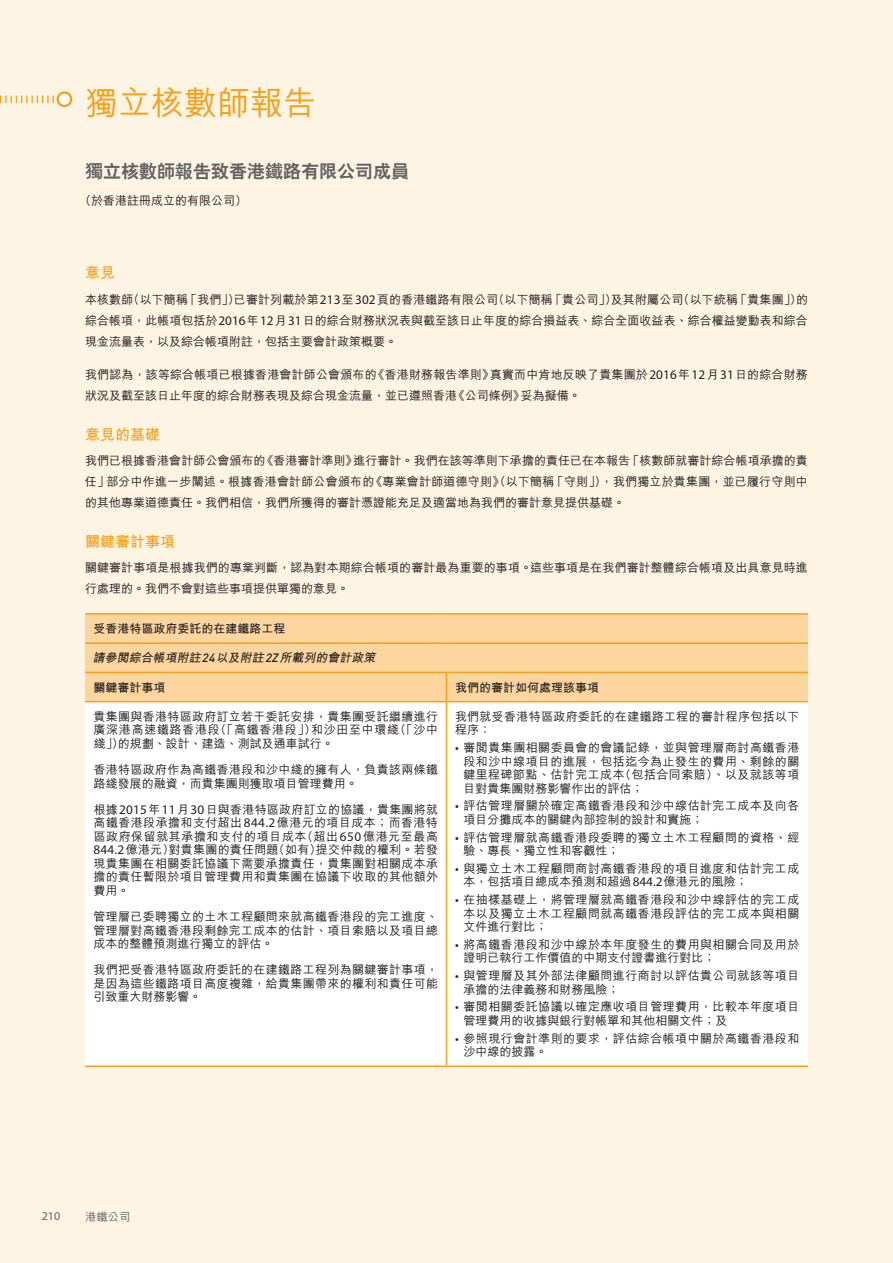
<style>
.page{position:relative;width:893px;height:1263px;background:#fef4e4}
.page>*{position:absolute;margin:0;border:0;box-sizing:border-box;transform-origin:0 0}
.t1{font:500 33px "M Hei HK";color:#f6a01b}
.t2{font:800 18px "C Hei 2 HK";color:#636366}
.t3{font:700 15px "M Hei HK";color:#f6a01b}
.t4{font:500 12px/13.5px "M Hei HK";letter-spacing:.025em;color:#231f20}
.t5{font:500 12px/21px "M Hei HK";letter-spacing:.005em;color:#231f20}
.t6{font:700 12px "M Hei HK";color:#231f20}
.t7{font:italic 700 12px "M Hei HK";color:#231f20}
.t8{font:500 12px "M Hei HK";color:#231f20}
.t9{font:12px "Myriad Pro";color:#636366}
.t10{font:500 11.25px "M Hei HK";color:#636366}
.s1{font-family:"Myriad Pro";font-weight:400;font-size:13.2px}
.s2{font-family:"DIN";font-weight:500}
</style>
<div class="page">
<svg style="left:58px;top:93px;width:13px;height:13px"></svg>
<div style="left:57px;top:91px;width:15px;height:16px;border:2px solid #f6a01b;border-radius:50%"></div>
<svg style="left:0;top:95px;width:68px;height:8px"></svg>
<div style="left:85px;top:615px;width:723px;height:86px;background:#fdd59f"></div>
<div style="left:85px;top:702px;width:723px;height:363px;background:#fff"></div>
<hr style="left:85px;top:1065px;width:361px;height:2px;background:#f6a01b">
<hr style="left:446px;top:1065px;width:362px;height:2px;background:#f6a01b">
<hr style="left:85px;top:613px;width:361px;height:2px;background:#f6a01b">
<hr style="left:446px;top:613px;width:362px;height:2px;background:#f6a01b">
<hr style="left:85px;top:642px;width:361px;height:2px;background:#f6a01b">
<hr style="left:446px;top:642px;width:362px;height:2px;background:#f6a01b">
<hr style="left:85px;top:672px;width:361px;height:1px;background:#f6a01b">
<hr style="left:446px;top:672px;width:362px;height:1px;background:#f6a01b">
<hr style="left:85px;top:701px;width:361px;height:1px;background:#f6a01b">
<hr style="left:446px;top:701px;width:362px;height:1px;background:#f6a01b">
<svg style="left:446px;top:673px;width:1px;height:28px"></svg>
<hr style="left:446px;top:702px;width:1px;height:363px;background:#f6a01b">
<h1 class="t1" style="left:85px;top:78px;width:232px">獨立核數師報告</h1>
<h2 class="t2" style="left:85px;top:159px;width:325px">獨立核數師報告致香港鐵路有限公司成員</h2>
<p class="t8" style="left:79px;top:192px;width:169px">（於香港註冊成立的有限公司）</p>
<p class="t3" style="left:85px;top:262px;width:31px">意見</p>
<p class="t4" style="left:85px;top:288px;width:725px;line-height:21px;text-align:justify">本核數師（以下簡稱「我們」）已審計列載於第<span class="s1">213</span>至<span class="s1">302</span>頁的香港鐵路有限公司（以下簡稱「貴公司」）及其附屬公司（以下統稱「貴集團」）的綜合帳項，此帳項包括於<span class="s1">2016</span>年<span class="s1">12</span>月<span class="s1">31</span>日的綜合財務狀況表與截至該日止年度的綜合損益表、綜合全面收益表、綜合權益變動表和綜合現金流量表，以及綜合帳項附註，包括主要會計政策概要。</p>
<p class="t4" style="left:85px;top:363px;width:724px;line-height:21px">我們認為，該等綜合帳項已根據香港會計師公會頒布的《香港財務報告準則》真實而中肯地反映了貴集團於<span class="s1">2016</span>年<span class="s1">12</span>月<span class="s1">31</span>日的綜合財務狀況及截至該日止年度的綜合財務表現及綜合現金流量，並已遵照香港《公司條例》妥為擬備。</p>
<p class="t3" style="left:85px;top:423px;width:76px">意見的基礎</p>
<p class="t4" style="left:85px;top:449px;width:724px;line-height:21px;text-align:justify">我們已根據香港會計師公會頒布的《香港審計準則》進行審計。我們在該等準則下承擔的責任已在本報告「核數師就審計綜合帳項承擔的責任」部分中作進一步闡述。根據香港會計師公會頒布的《專業會計師道德守則》（以下簡稱「守則」），我們獨立於貴集團，並已履行守則中的其他專業道德責任。我們相信，我們所獲得的審計憑證能充足及適當地為我們的審計意見提供基礎。</p>
<p class="t3" style="left:85px;top:530px;width:91px">關鍵審計事項</p>
<p class="t5" style="left:85px;top:556px;width:724px">關鍵審計事項是根據我們的專業判斷，認為對本期綜合帳項的審計最為重要的事項。這些事項是在我們審計整體綜合帳項及出具意見時進行處理的。我們不會對這些事項提供單獨的意見。</p>
<p class="t6" style="left:94px;top:620px;width:193px">受香港特區政府委託的在建鐵路工程</p>
<p class="t7" style="left:93px;top:649px;width:287px">請參閱綜合帳項附註<span class="s2">24</span>以及附註<span class="s2">2Z</span>所載列的會計政策</p>
<p class="t6" style="left:94px;top:678px;width:73px">關鍵審計事項</p>
<p class="t6" style="left:455px;top:678px;width:145px">我們的審計如何處理該事項</p>
<p class="t4" style="left:94px;top:709px;width:346px;text-align:justify">貴集團與香港特區政府訂立若干委託安排，貴集團受託繼續進行廣深港高速鐵路香港段（「高鐵香港段」）和沙田至中環綫（「沙中綫」）的規劃、設計、建造、測試及通車試行。</p>
<p class="t4" style="left:94px;top:762px;width:346px">香港特區政府作為高鐵香港段和沙中綫的擁有人，負責該兩條鐵路綫發展的融資，而貴集團則獲取項目管理費用。</p>
<p class="t4" style="left:94px;top:802px;width:346px;text-align:justify">根據<span class="s1">2015</span>年<span class="s1">11</span>月<span class="s1">30</span>日與香港特區政府訂立的協議，貴集團將就高鐵香港段承擔和支付超出<span class="s1">844.2</span>億港元的項目成本；而香港特區政府保留就其承擔和支付的項目成本（超出<span class="s1">650</span>億港元至最高<span class="s1">844.2</span>億港元）對貴集團的責任問題（如有）提交仲裁的權利。若發現貴集團在相關委託協議下需要承擔責任，貴集團對相關成本承擔的責任暫限於項目管理費用和貴集團在協議下收取的其他額外費用。</p>
<p class="t4" style="left:94px;top:909px;width:346px;text-align:justify">管理層已委聘獨立的土木工程顧問來就高鐵香港段的完工進度、管理層對高鐵香港段剩餘完工成本的估計、項目索賠以及項目總成本的整體預測進行獨立的評估。</p>
<p class="t4" style="left:94px;top:962px;width:346px;text-align:justify">我們把受香港特區政府委託的在建鐵路工程列為關鍵審計事項，是因為這些鐵路項目高度複雜，給貴集團帶來的權利和責任可能引致重大財務影響。</p>
<p class="t4" style="left:455px;top:709px;width:346px">我們就受香港特區政府委託的在建鐵路工程的審計程序包括以下程序：</p>
<p class="t4" style="left:463px;top:740px;width:337px;text-align:justify;text-indent:-8px"><span class="s1">•</span> 審閱貴集團相關委員會的會議記錄，並與管理層商討高鐵香港段和沙中線項目的進展，包括迄今為止發生的費用、剩餘的關鍵里程碑節點、估計完工成本（包括合同索賠）、以及就該等項目對貴集團財務影響作出的評估；</p>
<p class="t4" style="left:463px;top:798px;width:337px;text-indent:-8px"><span class="s1">•</span> 評估管理層關於確定高鐵香港段和沙中線估計完工成本及向各項目分攤成本的關鍵內部控制的設計和實施；</p>
<p class="t4" style="left:463px;top:830px;width:337px;text-indent:-8px"><span class="s1">•</span> 評估管理層就高鐵香港段委聘的獨立土木工程顧問的資格、經驗、專長、獨立性和客觀性；</p>
<p class="t4" style="left:463px;top:861px;width:337px;text-indent:-8px"><span class="s1">•</span> 與獨立土木工程顧問商討高鐵香港段的項目進度和估計完工成本，包括項目總成本預測和超過<span class="s1">844.2</span>億港元的風險；</p>
<p class="t4" style="left:463px;top:892px;width:337px;text-align:justify;text-indent:-8px"><span class="s1">•</span> 在抽樣基礎上，將管理層就高鐵香港段和沙中線評估的完工成本以及獨立土木工程顧問就高鐵香港段評估的完工成本與相關文件進行對比；</p>
<p class="t4" style="left:463px;top:937px;width:337px;text-indent:-8px"><span class="s1">•</span> 將高鐵香港段和沙中線於本年度發生的費用與相關合同及用於證明已執行工作價值的中期支付證書進行對比；</p>
<p class="t4" style="left:463px;top:968px;width:337px;text-indent:-8px"><span class="s1">•</span> 與管理層及其外部法律顧問進行商討以評估貴公司就該等項目承擔的法律義務和財務風險；</p>
<p class="t4" style="left:463px;top:999px;width:337px;text-indent:-8px"><span class="s1">•</span> 審閱相關委託協議以確定應收項目管理費用，比較本年度項目管理費用的收據與銀行對帳單和其他相關文件；及</p>
<p class="t4" style="left:463px;top:1031px;width:337px;text-indent:-8px"><span class="s1">•</span> 參照現行會計準則的要求，評估綜合帳項中關於高鐵香港段和沙中線的披露。</p>
<p class="t9" style="left:42px;top:1210px;width:20px">210</p>
<p class="t10" style="left:85px;top:1208px;width:46px">港鐵公司</p>
</div>
